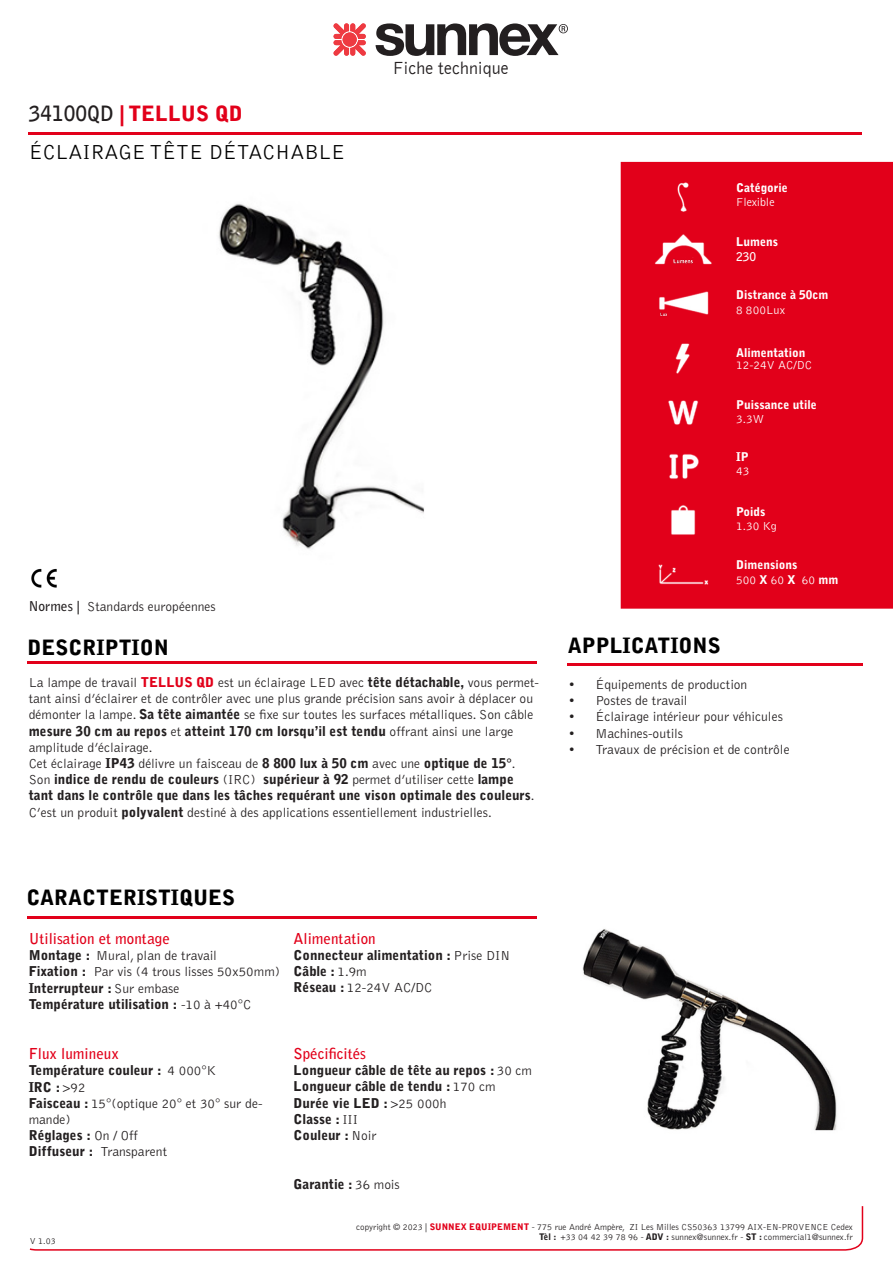
<style>
.page{position:relative;width:893px;height:1263px;background:#fff}
.page>*{position:absolute;margin:0;border:0;box-sizing:border-box;transform-origin:0 0}
.t1{font:900 21px "Bell Gothic Std";color:#000}
.t2{font:300 21px "Bell Gothic Std";color:#000}
.t3{font:900 21px "Bell Gothic Std";color:#e2001a}
.t4{font:300 18px "Bell Gothic";color:#231f20}
.t5{font:700 15px "Bell Gothic Std";color:#e2001a}
.t6{font:300 13.5px/16.2px "Bell Gothic Std";color:#231f20}
.t7{font:900 13.5px/16.2px "Bell Gothic Std";color:#231f20}
.t8{font:900 12px "Bell Gothic Std";color:#fff}
.t9{font:300 12px "Bell Gothic Std";color:#fff}
.t10{font:700 12px "Bell Gothic Std";color:#fff}
.t11{font:300 9px "Bell Gothic Std";color:#231f20}
.s1{font-family:"Bell Gothic";font-weight:700;color:#231f20}
.s2{font-weight:700}
.s3{font-weight:900}
.s4{font-weight:900;color:#e2001a}
.s5{font-family:"Bell Gothic";font-weight:900}
.s6{font-weight:300}
</style>
<div class="page">
<div style="left:621px;top:162px;width:272px;height:446px;background:#e2001a"></div>
<svg style="left:334px;top:23px;width:32px;height:33px"></svg>
<svg style="left:376px;top:23px;width:192px;height:33px"></svg>
<hr style="left:29px;top:132px;width:833px;height:3px;background:#e2001a">
<img style="left:219px;top:203px;width:205px;height:346px">
<img style="left:650px;top:230px;width:65px;height:40px">
<img style="left:650px;top:283px;width:65px;height:41px">
<img style="left:650px;top:338px;width:65px;height:41px">
<img style="left:650px;top:392px;width:65px;height:41px">
<img style="left:655px;top:179px;width:56px;height:35px">
<img style="left:650px;top:500px;width:65px;height:41px">
<img style="left:650px;top:554px;width:65px;height:41px">
<img style="left:650px;top:446px;width:65px;height:40px">
<hr style="left:28px;top:661px;width:509px;height:3px;background:#e2001a">
<hr style="left:567px;top:663px;width:296px;height:2px;background:#e2001a">
<hr style="left:27px;top:916px;width:510px;height:3px;background:#e2001a">
<svg style="left:29px;top:1206px;width:835px;height:45px"></svg>
<img style="left:582px;top:929px;width:255px;height:202px">
<img style="left:31px;top:568px;width:26px;height:20px">
<p class="t3" style="left:29px;top:101px;width:216px"><span class="s1">34100QD</span> | TELLUS QD</p>
<p class="t2" style="left:29px;top:141px;width:318px">ÉCLAIRAGE TÊTE DÉTACHABLE</p>
<p class="t4" style="left:393px;top:58px;width:118px">Fiche technique</p>
<p class="t6" style="left:29px;top:598px;width:189px"><span class="s2">Normes |</span> Standards européennes</p>
<p class="t8" style="left:736px;top:180px;width:53px">Catégorie</p>
<p class="t9" style="left:736px;top:196px;width:40px">Flexible</p>
<p class="t8" style="left:736px;top:235px;width:43px">Lumens</p>
<p class="t10" style="left:736px;top:249px;width:22px">230</p>
<p class="t8" style="left:736px;top:288px;width:94px">Distrance à 50cm</p>
<p class="t9" style="left:736px;top:303px;width:51px">8 800Lux</p>
<p class="t8" style="left:736px;top:345px;width:71px">Alimentation</p>
<p class="t9" style="left:736px;top:358px;width:77px">12-24V AC/DC</p>
<p class="t8" style="left:736px;top:397px;width:82px">Puissance utile</p>
<p class="t9" style="left:736px;top:413px;width:30px">3.3W</p>
<p class="t8" style="left:736px;top:450px;width:14px">IP</p>
<p class="t9" style="left:736px;top:465px;width:15px">43</p>
<p class="t8" style="left:736px;top:505px;width:31px">Poids</p>
<p class="t9" style="left:736px;top:520px;width:42px">1.30 Kg</p>
<p class="t8" style="left:736px;top:558px;width:63px">Dimensions</p>
<p class="t9" style="left:736px;top:573px;width:104px">500 <span class="s3">X</span> 60 <span class="s3">X</span> 60 <span class="s3">mm</span></p>
<p class="t1" style="left:28px;top:635px;width:143px">DESCRIPTION</p>
<p class="t1" style="left:568px;top:633px;width:154px">APPLICATIONS</p>
<p class="t6" style="left:29px;top:675px;width:512px">La lampe de travail <span class="s4">TELLUS QD</span> est un éclairage LED avec <span class="s5">tête détachable,</span> vous permet&shy;tant ainsi d’éclairer et de contrôler avec une plus grande précision sans avoir à déplacer ou démonter la lampe. <span class="s5">Sa tête aimantée</span> se fixe sur toutes les surfaces métalliques. Son câble <span class="s5">mesure 30 cm au repos</span> et <span class="s5">atteint 170 cm lorsqu’il est tendu</span> offrant ainsi une large amplitude d’éclairage.</p>
<p class="t6" style="left:29px;top:756px;width:488px">Cet éclairage <span class="s3">IP43</span> délivre un faisceau de <span class="s3">8 800 lux à 50 cm</span> avec une <span class="s3">optique de 15°</span>.</p>
<p class="t7" style="left:29px;top:771px;width:507px"><span class="s6">Son</span> indice de rendu de couleurs <span class="s6">(IRC)</span> supérieur à 92 <span class="s6">permet d’utiliser cette</span> lampe tant dans le contrôle que dans les tâches requérant une vison optimale des couleurs<span class="s6">.</span></p>
<p class="t6" style="left:29px;top:804px;width:465px">C’est un produit <span class="s3">polyvalent</span> destiné à des applications essentiellement industrielles.</p>
<p class="t6" style="left:568px;top:677px;width:180px">• Équipements de production</p>
<p class="t6" style="left:568px;top:693px;width:121px">• Postes de travail</p>
<p class="t6" style="left:568px;top:709px;width:216px">• Éclairage intérieur pour véhicules</p>
<p class="t6" style="left:568px;top:725px;width:116px">• Machines-outils</p>
<p class="t6" style="left:568px;top:741px;width:223px">• Travaux de précision et de contrôle</p>
<p class="t1" style="left:27px;top:886px;width:210px">CARACTERISTIQUES</p>
<p class="t5" style="left:29px;top:929px;width:143px">Utilisation et montage</p>
<p class="t6" style="left:29px;top:948px;width:190px"><span class="s3">Montage :</span> Mural, plan de travail</p>
<p class="t6" style="left:29px;top:964px;width:253px"><span class="s3">Fixation :</span> Par vis (4 trous lisses 50x50mm)</p>
<p class="t7" style="left:29px;top:980px;width:152px">Interrupteur : <span class="s6">Sur embase</span></p>
<p class="t7" style="left:29px;top:996px;width:224px">Température utilisation : <span class="s6">-10 à +40°C</span></p>
<p class="t5" style="left:29px;top:1045px;width:92px">Flux lumineux</p>
<p class="t7" style="left:29px;top:1062px;width:189px">Température couleur : <span class="s6">4 000°K</span></p>
<p class="t7" style="left:29px;top:1079px;width:58px">IRC : <span class="s6">&gt;92</span></p>
<p class="t6" style="left:29px;top:1095px;width:235px"><span class="s3">Faisceau :</span> 15°(optique 20° et 30° sur de&shy;mande)</p>
<p class="t7" style="left:29px;top:1127px;width:111px">Réglages : <span class="s6">On / Off</span></p>
<p class="t6" style="left:29px;top:1144px;width:140px"><span class="s3">Diffuseur :</span> Transparent</p>
<p class="t11" style="left:30px;top:1236px;width:27px">V 1.03</p>
<p class="t5" style="left:294px;top:929px;width:84px">Alimentation</p>
<p class="t7" style="left:294px;top:947px;width:218px">Connecteur alimentation : <span class="s6">Prise DIN</span></p>
<p class="t7" style="left:294px;top:963px;width:75px">Câble : <span class="s6">1.9m</span></p>
<p class="t6" style="left:294px;top:980px;width:140px"><span class="s3">Réseau :</span> 12-24V AC/DC</p>
<p class="t5" style="left:294px;top:1044px;width:74px">Spécificités</p>
<p class="t7" style="left:294px;top:1062px;width:240px">Longueur câble de tête au repos : <span class="s6">30 cm</span></p>
<p class="t7" style="left:294px;top:1078px;width:204px">Longueur câble de tendu : <span class="s6">170 cm</span></p>
<p class="t7" style="left:294px;top:1095px;width:154px">Durée vie LED : <span class="s6">&gt;25 000h</span></p>
<p class="t7" style="left:294px;top:1111px;width:66px">Classe : <span class="s6">III</span></p>
<p class="t7" style="left:294px;top:1127px;width:85px">Couleur : <span class="s6">Noir</span></p>
<p class="t7" style="left:294px;top:1176px;width:108px">Garantie : <span class="s6">36 mois</span></p>
<p class="t11" style="left:356px;top:1222px;width:498px">copyright © 2023 | <span class="s4">SUNNEX EQUIPEMENT</span> - 775 rue André Ampère, ZI Les Milles CS50363 13799 AIX-EN-PROVENCE Cedex</p>
<p class="t11" style="left:539px;top:1232px;width:316px"><span class="s3">Tèl :</span> +33 04 42 39 78 96 - <span class="s3">ADV :</span> sunnex@sunnex.fr - <span class="s3">ST :</span> commercial1@sunnex.fr</p>
</div>
